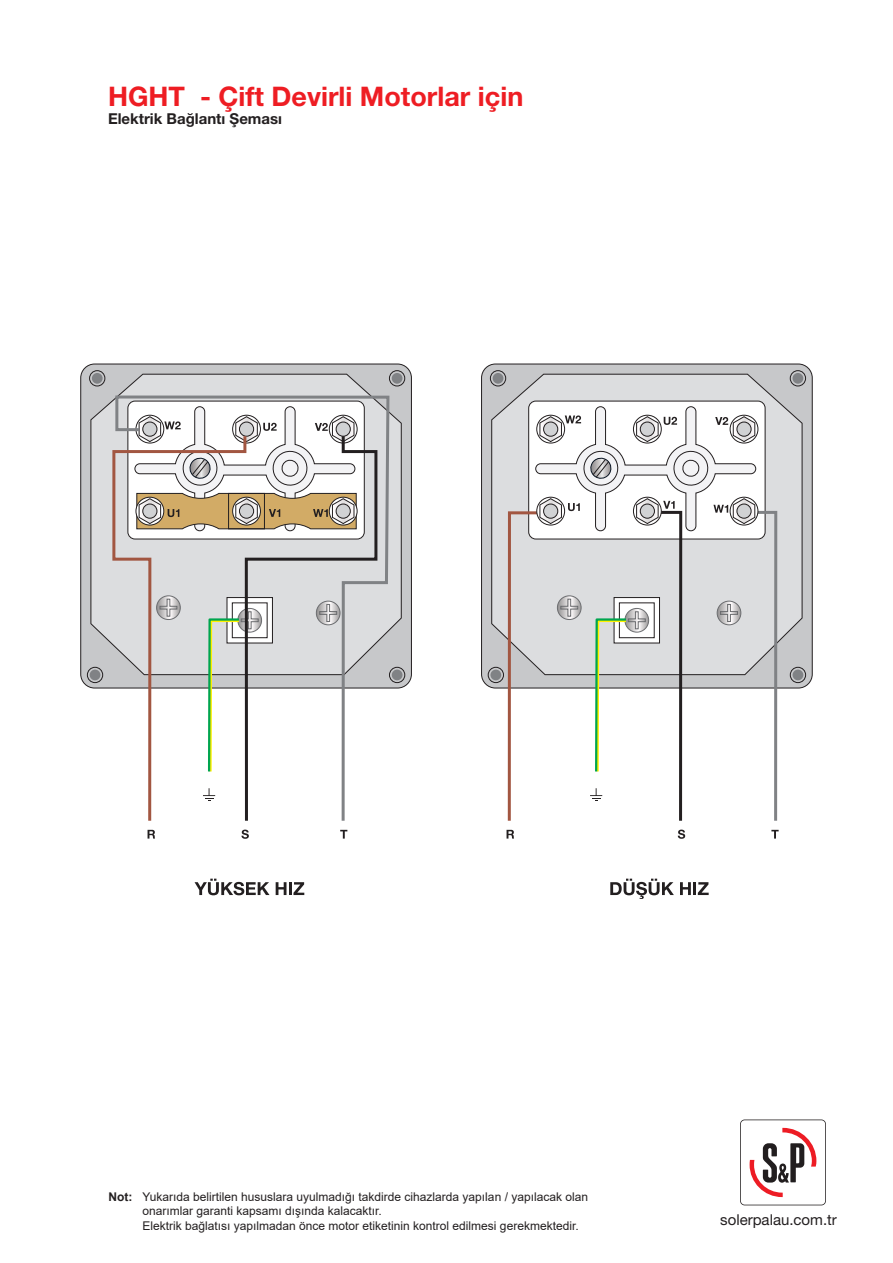
<style>
.page{position:relative;width:893px;height:1263px;background:#fff}
.page>*{position:absolute;margin:0;border:0;box-sizing:border-box;transform-origin:0 0}
.t1{font:700 27px "Helvetica Neue LT Pro";color:#ee1d23}
.t2{font:700 15px "Helvetica Neue LT Pro";color:#231f20}
.t3{font:15px "Helvetica Neue";color:#231f20}
.t4{font:12px/14.4px "Arial";color:#231f20}
.s1{font-weight:700}
</style>
<div class="page">
<div style="left:81px;top:364px;width:330px;height:324px;background:#c7c8ca;border-radius:14px"></div>
<svg style="left:91px;top:374px;width:311px;height:301px;fill:#dcdddf"></svg>
<div style="left:392px;top:373px;width:10px;height:11px;background:#808285;border-radius:50%"></div>
<div style="left:389px;top:370px;width:16px;height:16px;border:1px solid #231f20;border-radius:50%"></div>
<div style="left:92px;top:373px;width:11px;height:11px;background:#808285;border-radius:50%"></div>
<div style="left:89px;top:370px;width:16px;height:16px;border:1px solid #231f20;border-radius:50%"></div>
<div style="left:90px;top:669px;width:10px;height:11px;background:#808285;border-radius:50%"></div>
<div style="left:87px;top:667px;width:16px;height:16px;border:1px solid #231f20;border-radius:50%"></div>
<div style="left:392px;top:669px;width:10px;height:11px;background:#808285;border-radius:50%"></div>
<div style="left:389px;top:667px;width:16px;height:16px;border:1px solid #231f20;border-radius:50%"></div>
<svg style="left:114px;top:394px;width:277px;height:295px;background:#c5c6c7"></svg>
<svg style="left:111px;top:433px;width:132px;height:388px"></svg>
<svg style="left:203px;top:788px;width:12px;height:13px"></svg>
<svg style="left:207px;top:597px;width:36px;height:177px"></svg>
<svg style="left:148px;top:830px;width:7px;height:8px"></svg>
<svg style="left:241px;top:830px;width:8px;height:9px"></svg>
<svg style="left:340px;top:830px;width:7px;height:8px"></svg>
<div style="left:482px;top:364px;width:330px;height:324px;background:#c7c8ca;border-radius:14px"></div>
<svg style="left:491px;top:374px;width:311px;height:301px;fill:#dcdddf"></svg>
<div style="left:529px;top:401px;width:236px;height:138px;background:#fff;border-radius:7px"></div>
<div style="left:792px;top:373px;width:11px;height:11px;background:#808285;border-radius:50%"></div>
<div style="left:790px;top:370px;width:16px;height:16px;border:1px solid #231f20;border-radius:50%"></div>
<div style="left:493px;top:373px;width:10px;height:11px;background:#808285;border-radius:50%"></div>
<div style="left:490px;top:370px;width:16px;height:16px;border:1px solid #231f20;border-radius:50%"></div>
<div style="left:490px;top:669px;width:11px;height:11px;background:#808285;border-radius:50%"></div>
<div style="left:488px;top:667px;width:16px;height:16px;border:1px solid #231f20;border-radius:50%"></div>
<div style="left:793px;top:669px;width:10px;height:11px;background:#808285;border-radius:50%"></div>
<div style="left:790px;top:667px;width:16px;height:16px;border:1px solid #231f20;border-radius:50%"></div>
<svg style="left:507px;top:830px;width:7px;height:8px"></svg>
<svg style="left:678px;top:830px;width:7px;height:9px"></svg>
<svg style="left:771px;top:830px;width:8px;height:8px"></svg>
<svg style="left:195px;top:879px;width:74px;height:16px"></svg>
<svg style="left:276px;top:882px;width:28px;height:13px"></svg>
<svg style="left:610px;top:879px;width:64px;height:20px"></svg>
<svg style="left:680px;top:882px;width:29px;height:13px"></svg>
<svg style="left:506px;top:406px;width:273px;height:415px"></svg>
<svg style="left:135px;top:406px;width:222px;height:125px;background:#dad2c8"></svg>
<svg style="left:243px;top:433px;width:136px;height:388px"></svg>
<svg style="left:740px;top:1119px;width:86px;height:86px"></svg>
<p class="t1" style="left:108px;top:80px;width:417px">HGHT - Çift Devirli Motorlar için</p>
<p class="t2" style="left:108px;top:110px;width:176px">Elektrik Bağlantı Şeması</p>
<p class="t4" style="left:142px;top:1189px;width:447px;text-indent:-34px"><span class="s1">Not:</span> Yukarıda belirtilen hususlara uyulmadığı takdirde cihazlarda yapılan / yapılacak olan onarımlar garanti kapsamı dışında kalacaktır.</p>
<p class="t4" style="left:142px;top:1218px;width:438px">Elektrik bağlatısı yapılmadan önce motor etiketinin kontrol edilmesi gerekmektedir.</p>
<p class="t3" style="left:720px;top:1211px;width:118px">solerpalau.com.tr</p>
</div>
